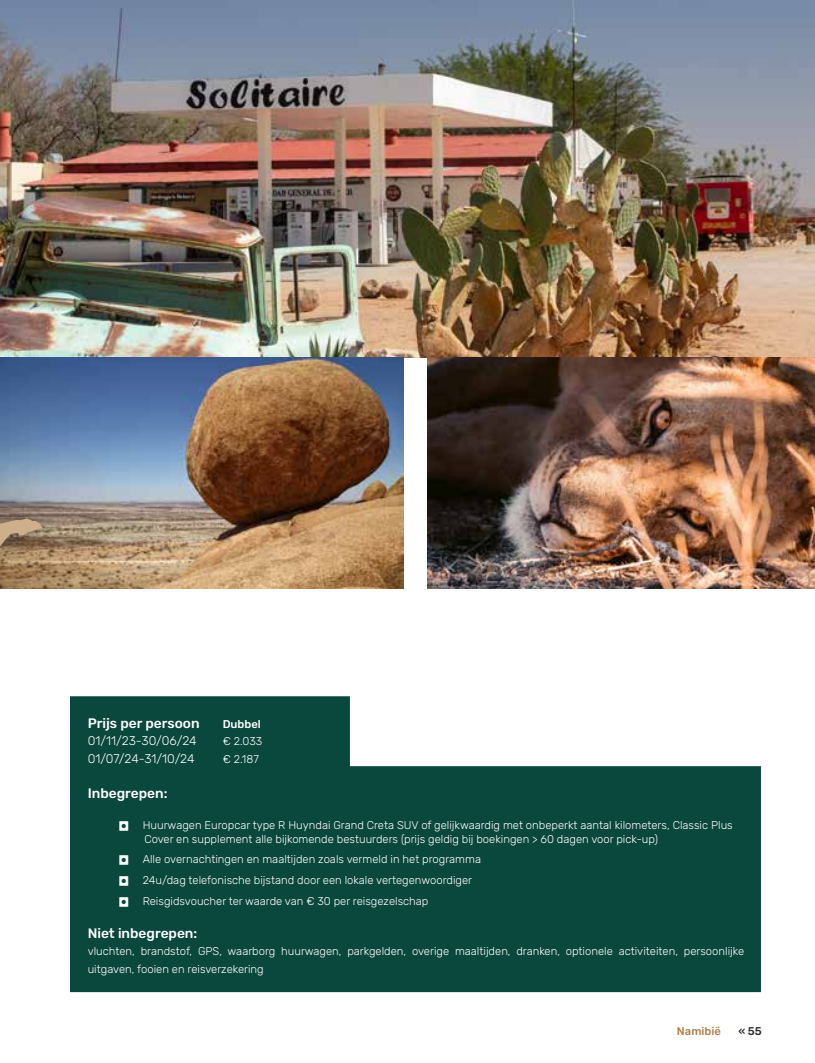
<style>
.page{position:relative;width:815px;height:1063px;background:#fff}
.page>*{position:absolute;margin:0;border:0;box-sizing:border-box;transform-origin:0 0}
.t1{font:500 13.75px "Rubik";color:#fff}
.t2{font:300 12.5px "Rubik";color:#fff}
.t3{font:300 11.25px/20.9px "Rubik";color:#fff}
.t4{font:500 11.25px "Rubik";color:#b0804a}
.t5{font:500 11.25px "Rubik";color:#fff}
.t6{font:500 11.25px "Rubik";color:#292929}
</style>
<div class="page">
<img style="left:0;top:0;width:815px;height:358px">
<img style="left:0;top:358px;width:403px;height:231px">
<img style="left:428px;top:358px;width:387px;height:231px">
<svg style="left:70px;top:696px;width:691px;height:296px;background:#2c6158"></svg>
<svg style="left:0;top:518px;width:43px;height:28px"></svg>
<svg style="left:120px;top:821px;width:8px;height:9px"></svg>
<svg style="left:120px;top:856px;width:8px;height:9px"></svg>
<svg style="left:120px;top:877px;width:8px;height:8px"></svg>
<svg style="left:120px;top:897px;width:8px;height:9px"></svg>
<p class="t1" style="left:88px;top:715px;width:113px">Prijs per persoon</p>
<p class="t5" style="left:223px;top:717px;width:40px">Dubbel</p>
<p class="t2" style="left:88px;top:734px;width:111px">01/11/23-30/06/24</p>
<p class="t3" style="left:223px;top:731px;width:41px">€ 2.033</p>
<p class="t2" style="left:88px;top:751px;width:108px">01/07/24-31/10/24</p>
<p class="t3" style="left:223px;top:748px;width:38px">€ 2.187</p>
<p class="t1" style="left:88px;top:785px;width:81px">Inbegrepen:</p>
<p class="t3" style="left:143px;top:818px;width:592px;line-height:13.8px">Huurwagen Europcar type R Huyndai Grand Creta SUV of gelijkwaardig met onbeperkt aantal kilometers, Classic Plus<br>Cover en supplement alle bijkomende bestuurders (prijs geldig bij boekingen &gt; 60 dagen voor pick-up)</p>
<p class="t3" style="left:143px;top:849px;width:340px">Alle overnachtingen en maaltijden zoals vermeld in het programma<br>24u/dag telefonische bijstand door een lokale vertegenwoordiger<br>Reisgidsvoucher ter waarde van € 30 per reisgezelschap</p>
<p class="t1" style="left:88px;top:925px;width:111px">Niet inbegrepen:</p>
<p class="t3" style="left:88px;top:943px;width:658px;line-height:17.5px">vluchten, brandstof, GPS, waarborg huurwagen, parkgelden, overige maaltijden, dranken, optionele activiteiten, persoonlijke uitgaven, fooien en reisverzekering</p>
<p class="t4" style="left:677px;top:1025px;width:45px">Namibië</p>
<p class="t6" style="left:738px;top:1025px;width:25px">« 55</p>
</div>
